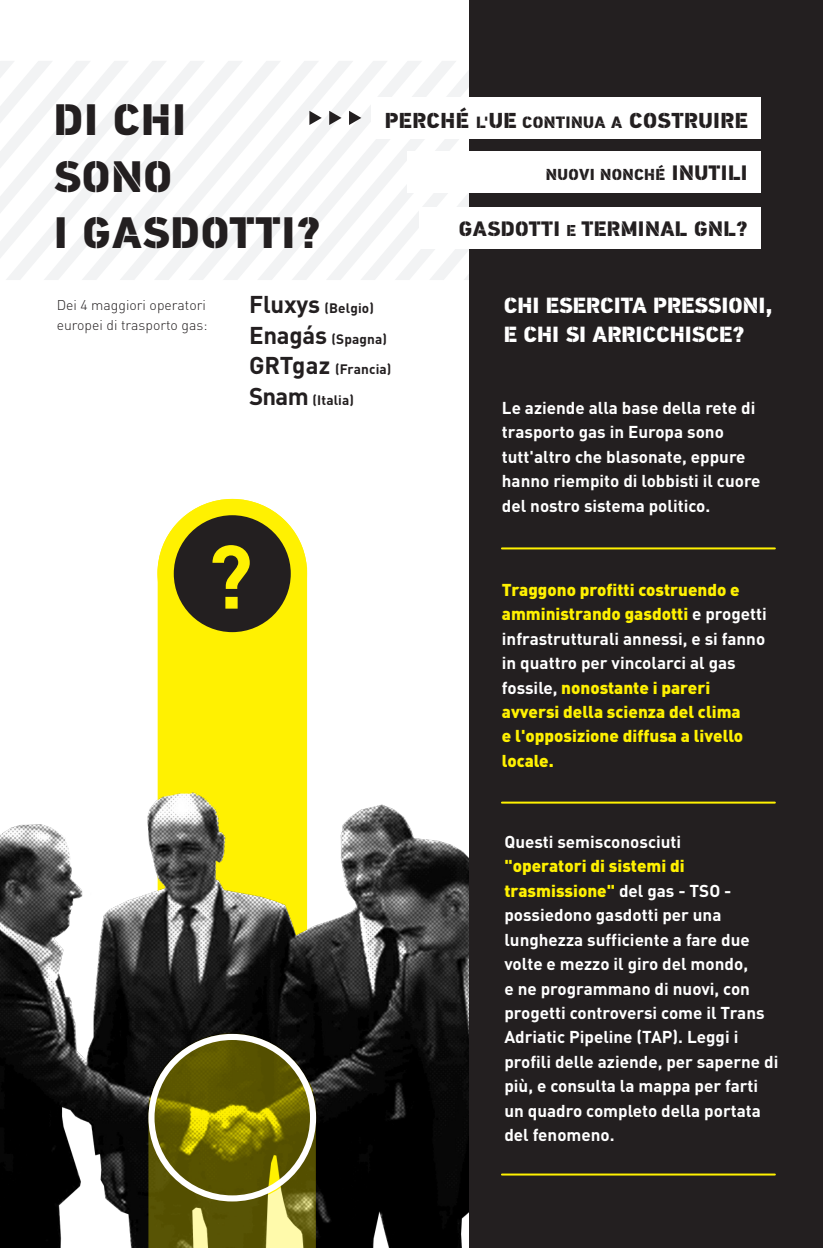
<style>
.page{position:relative;width:823px;height:1248px;background:#fff}
.page>*{position:absolute;margin:0;border:0;box-sizing:border-box;transform-origin:0 0}
.t1{font:700 88.4px "DINOT";color:#fff101}
.t2{font:900 44.2px/56.4px "PF Din Stencil";letter-spacing:.02em;color:#231f20}
.t3{font:900 22px/29px "PF Din Stencil";color:#fff}
.t4{font:900 21.6px "PF Din Stencil";letter-spacing:.02em;color:#231f20}
.t5{font:900 21px "PF Din Stencil";letter-spacing:.02em;color:#231f20}
.t6{font:700 17px/24.4px "DIN";color:#fff}
.t7{font:900 17px/24.4px "DIN";color:#fff101}
.t8{font:900 16px "PF Din Stencil";letter-spacing:.02em;color:#231f20}
.t9{font:300 14px/19.6px "DINOT";color:#231f20}
.t10{font:700 13.6px "DINOT";letter-spacing:.01em;color:#231f20}
.s1{font-size:16.4px}
.s2{font-size:21px}
.s3{font-size:15.8px}
.s4{font-family:"DIN";font-size:24px}
.s5{font-weight:700;color:#fff}
.s6{font-weight:900;color:#fff101}
</style>
<div class="page">
<svg style="left:6px;top:259px;width:145px;height:21px"></svg>
<svg style="left:0;top:61px;width:154px;height:198px"></svg>
<svg style="left:154px;top:61px;width:34px;height:219px"></svg>
<svg style="left:188px;top:61px;width:35px;height:219px"></svg>
<svg style="left:223px;top:61px;width:34px;height:219px"></svg>
<svg style="left:257px;top:61px;width:34px;height:219px"></svg>
<div style="left:157px;top:498px;width:151px;height:204px;background:#fff101"></div>
<svg style="left:157px;top:499px;width:150px;height:149px;background:#958d2d"></svg>
<img style="left:0;top:702px;width:469px;height:545px">
<div style="left:469px;top:0;width:353px;height:1247px;background:#231f20"></div>
<hr style="left:501px;top:801px;width:273px;height:2px;background:#fff101">
<hr style="left:501px;top:547px;width:273px;height:2px;background:#fff101">
<hr style="left:501px;top:1173px;width:273px;height:2px;background:#fff101">
<svg style="left:148px;top:1033px;width:168px;height:214px;background:#746f20"></svg>
<div style="left:371px;top:97px;width:389px;height:42px;background:#fff"></div>
<div style="left:407px;top:151px;width:353px;height:42px;background:#fff"></div>
<div style="left:419px;top:207px;width:341px;height:41px;background:#fff"></div>
<svg style="left:291px;top:61px;width:178px;height:219px"></svg>
<h2 class="t2" style="left:54px;top:93px;width:268px">DI CHI<br>SONO<br>I GASDOTTI?</h2>
<p class="t4" style="left:384px;top:107px;width:364px">PERCHÉ <span class="s1">L'</span>UE <span class="s1">CONTINUA A</span> COSTRUIRE</p>
<p class="t8" style="left:545px;top:165px;width:203px">NUOVI NONCHÉ <span class="s2">INUTILI</span></p>
<p class="t5" style="left:458px;top:216px;width:290px">GASDOTTI <span class="s3">E</span> TERMINAL GNL?</p>
<p class="t9" style="left:57px;top:295px;width:152px">Dei 4 maggiori operatori europei di trasporto gas:</p>
<p class="t10" style="left:249px;top:299px;width:126px"><span class="s4">Fluxys</span> (Belgio)</p>
<p class="t10" style="left:249px;top:329px;width:139px"><span class="s4">Enagás</span> (Spagna)</p>
<p class="t10" style="left:249px;top:360px;width:144px"><span class="s4">GRTgaz</span> (Francia)</p>
<p class="t10" style="left:249px;top:390px;width:106px"><span class="s4">Snam</span> (Italia)</p>
<h1 class="t1" style="left:206px;top:516px;width:48px">?</h1>
<p class="t3" style="left:503px;top:291px;width:270px">CHI ESERCITA PRESSIONI,<br>E CHI SI ARRICCHISCE?</p>
<p class="t6" style="left:501px;top:395px;width:260px">Le aziende alla base della rete di trasporto gas in Europa sono tutt'altro che blasonate, eppure hanno riempito di lobbisti il cuore del nostro sistema politico.</p>
<p class="t7" style="left:501px;top:576px;width:266px">Traggono profitti costruendo e amministrando gasdotti <span class="s5">e progetti infrastrutturali annessi, e si fanno in quattro per vincolarci al gas fossile,</span> nonostante i pareri avversi della scienza del clima<br>e l'opposizione diffusa a livello locale.</p>
<p class="t6" style="left:504px;top:828px;width:178px">Questi semisconosciuti</p>
<p class="t6" style="left:504px;top:853px;width:275px"><span class="s6">"operatori di sistemi di trasmissione"</span> del gas - TSO - possiedono gasdotti per una lunghezza sufficiente a fare due volte e mezzo il giro del mondo,<br>e ne programmano di nuovi, con progetti controversi come il Trans<br>Adriatic Pipeline (TAP). Leggi i profili delle aziende, per saperne di più, e consulta la mappa per farti un quadro completo della portata del fenomeno.</p>
</div>
